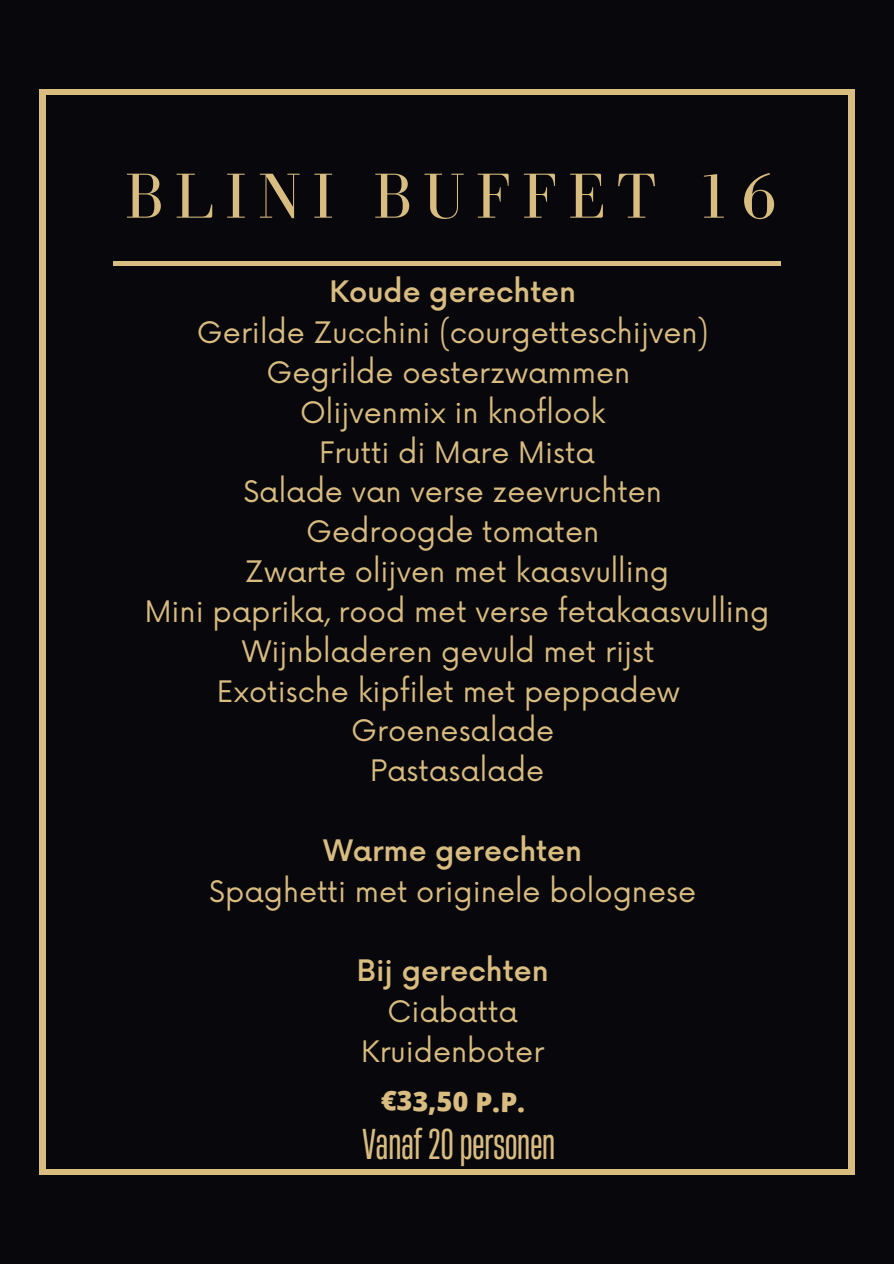
<style>
.page{position:relative;width:894px;height:1264px;background:#fff}
.page>*{position:absolute;margin:0;border:0;box-sizing:border-box;transform-origin:0 0}
.t1{font:65.4px "Bodoni FLF";letter-spacing:.16em;color:#d9bc80}
.t2{font:40.5px "Heading Now 34";color:#d9bc80}
.t3{font:28.8px/39.8px "Now";color:#d9bc80;text-align:center}
.t4{font:500 28.8px "Now";color:#d9bc80}
.t5{font:800 27px "Open Sans";color:#d9bc80}
</style>
<div class="page">
<div style="left:0;top:0;width:893px;height:1263px;background:#08070c"></div>
<div style="left:40px;top:89px;width:814px;height:1085px;background:#d9bc80"></div>
<div style="left:46px;top:96px;width:801px;height:1072px;background:#08070c"></div>
<hr style="left:114px;top:262px;width:666px;height:3px;background:#d9bc80">
<h1 class="t1" style="left:125px;top:160px;width:652px">BLINI BUFFET 16</h1>
<p class="t4" style="left:329px;top:276px;width:248px">Koude gerechten</p>
<p class="t3" style="left:197px;top:314px;width:513px">Gerilde Zucchini (courgetteschijven)</p>
<p class="t3" style="left:266px;top:354px;width:365px">Gegrilde oesterzwammen</p>
<p class="t3" style="left:300px;top:394px;width:307px">Olijvenmix in knoflook</p>
<p class="t3" style="left:319px;top:434px;width:277px">Frutti di Mare Mista</p>
<p class="t3" style="left:243px;top:473px;width:420px">Salade van verse zeevruchten</p>
<p class="t3" style="left:306px;top:513px;width:294px">Gedroogde tomaten</p>
<p class="t3" style="left:245px;top:553px;width:425px">Zwarte olijven met kaasvulling</p>
<p class="t3" style="left:145px;top:593px;width:625px">Mini paprika, rood met verse fetakaasvulling</p>
<p class="t3" style="left:242px;top:633px;width:413px">Wijnbladeren gevuld met rijst</p>
<p class="t3" style="left:217px;top:672px;width:464px">Exotische kipfilet met peppadew</p>
<p class="t3" style="left:351px;top:712px;width:205px">Groenesalade</p>
<p class="t3" style="left:370px;top:752px;width:175px">Pastasalade</p>
<p class="t4" style="left:323px;top:834px;width:260px">Warme gerechten</p>
<p class="t3" style="left:209px;top:872px;width:488px">Spaghetti met originele bolognese</p>
<p class="t4" style="left:357px;top:955px;width:193px">Bij gerechten</p>
<p class="t3" style="left:361px;top:993px;width:185px">Ciabatta<br>Kruidenboter</p>
<p class="t5" style="left:381px;top:1081px;width:146px;rotate:1deg">€33,50 P.P.</p>
<h2 class="t2" style="left:362px;top:1116px;width:194px">Vanaf20personen</h2>
</div>
